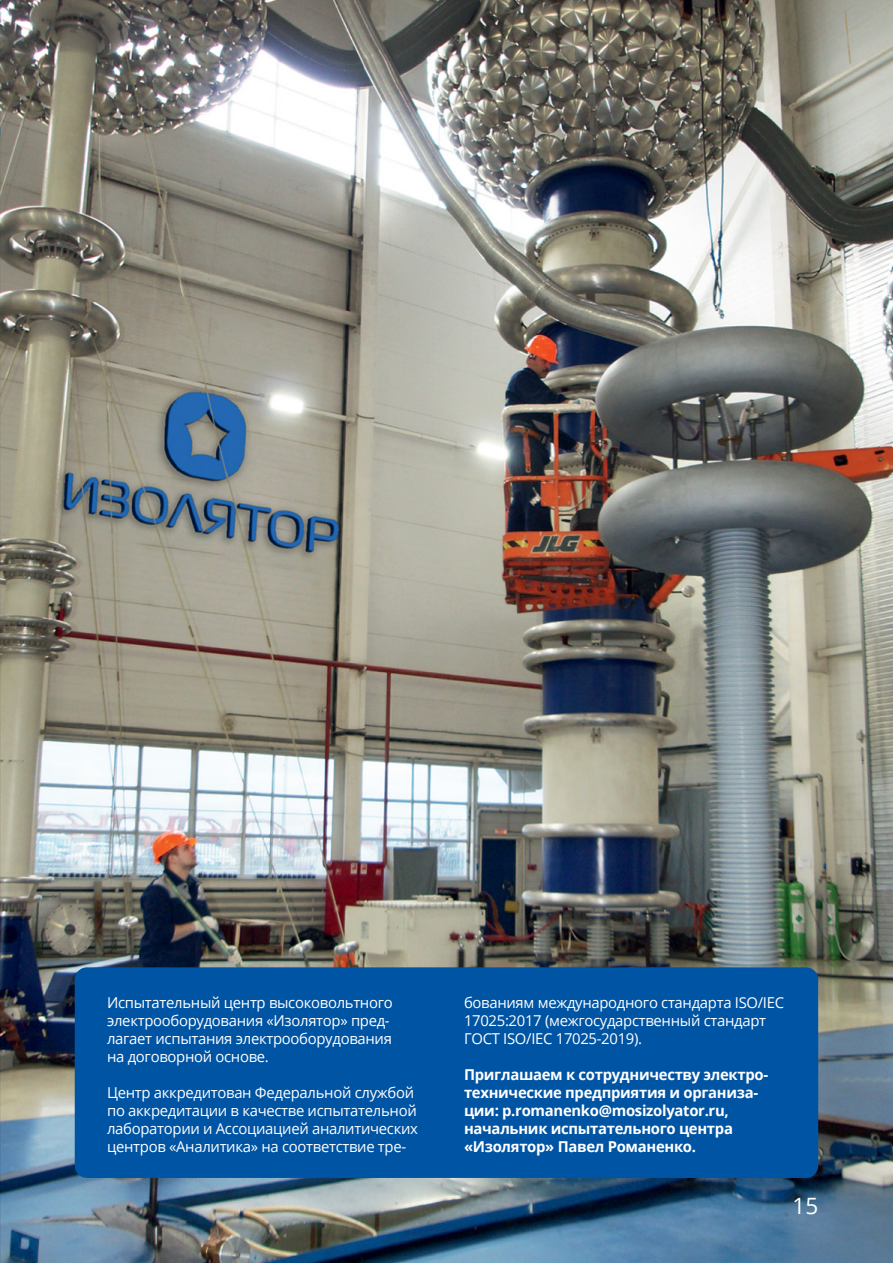
<style>
.page{position:relative;width:893px;height:1263px;background:#fff}
.page>*{position:absolute;margin:0;border:0;box-sizing:border-box;transform-origin:0 0}
.t1{font:22.5px "Open Sans";color:#fff}
.t2{font:15px/18px "Open Sans";letter-spacing:-.02em;color:#fff}
.t3{font:700 15px/18px "Open Sans";letter-spacing:-.02em;color:#fff}
</style>
<div class="page">
<img style="left:0;top:0;width:893px;height:1263px">
<div style="left:75px;top:967px;width:743px;height:211px;background:#0054a4;border-radius:12px"></div>
<p class="t2" style="left:107px;top:993px;width:287px">Испытательный центр высоковольтного электрооборудования «Изолятор» пред&shy;лагает испытания электрооборудования на договорной основе.</p>
<p class="t2" style="left:107px;top:1083px;width:312px">Центр аккредитован Федеральной службой по аккредитации в качестве испытательной лаборатории и Ассоциацией аналитических центров «Аналитика» на соответствие тре-</p>
<p class="t2" style="left:464px;top:993px;width:322px">бованиям международного стандарта ISO/IEC<br>17025:2017 (межгосударственный стандарт<br>ГОСТ ISO/IEC 17025-2019).</p>
<p class="t3" style="left:464px;top:1065px;width:306px">Приглашаем к сотрудничеству электро&shy;технические предприятия и организа&shy;ции: p.romanenko@mosizolyator.ru, начальник испытательного центра «Изолятор» Павел Романенко.</p>
<h1 class="t1" style="left:792px;top:1191px;width:27px">15</h1>
</div>
